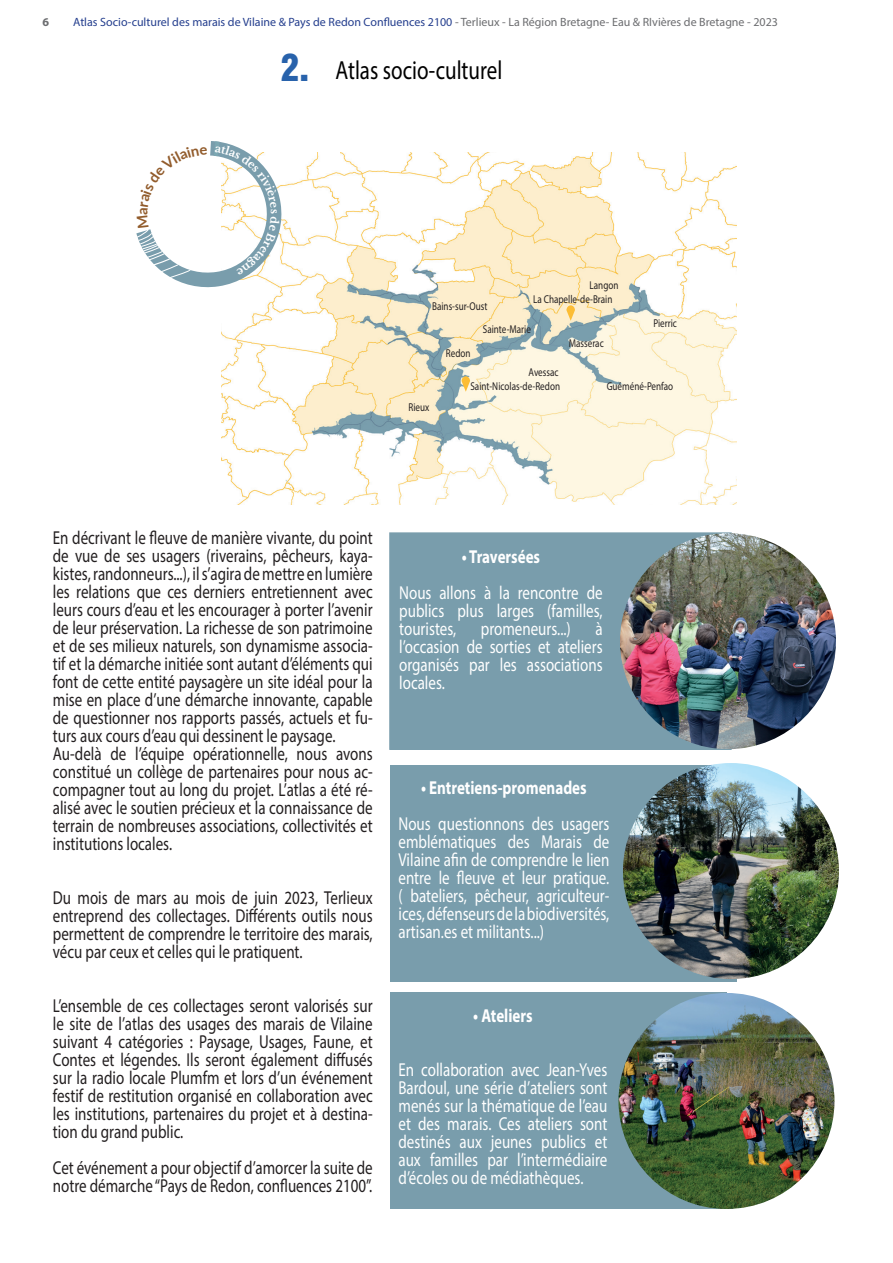
<style>
.page{position:relative;width:893px;height:1263px;background:#fff}
.page>*{position:absolute;margin:0;border:0;box-sizing:border-box;transform-origin:0 0}
.t1{font:900 condensed 36px "Swiss 721 BT";color:#2862ab}
.t2{font:26.25px "Myriad Pro";color:#000001;scale:.8 1}
.t3{font:18.75px/18px "Myriad Pro";color:#231f20;scale:.8 1}
.t4{font:18.75px/18px "Myriad Pro";color:#fff;text-align:justify;scale:.8 1}
.t5{font:700 18.75px "Myriad Pro";color:#fff;scale:.8 1}
.t6{font:12px "Myriad Pro";color:#253f8e}
.t7{font:700 12px "Myriad Pro";color:#6c6d70}
.t8{font:11.4px/22.8px "Myriad Pro";color:#231f20;scale:.8 1}
.s1{color:#6c6d70}
</style>
<div class="page">
<div style="left:390px;top:766px;width:347px;height:216px;background:#799dac"></div>
<div style="left:390px;top:993px;width:336px;height:216px;background:#799dac"></div>
<div style="left:390px;top:533px;width:341px;height:216px;background:#799dac"></div>
<div style="left:389px;top:532px;width:343px;height:218px;border:2px solid #799dac"></div>
<img style="left:618px;top:993px;width:216px;height:216px;border-radius:108px">
<img style="left:623px;top:763px;width:216px;height:216px;border-radius:108px">
<img style="left:620px;top:533px;width:216px;height:216px;border-radius:108px">
<img style="left:221px;top:152px;width:516px;height:352px">
<svg style="left:462px;top:376px;width:8px;height:16px"></svg>
<svg style="left:566px;top:305px;width:9px;height:16px"></svg>
<svg style="left:136px;top:141px;width:159px;height:160px"></svg>
<p class="t7" style="left:43px;top:14px;width:8px">6</p>
<p class="t6" style="left:73px;top:14px;width:706px">Atlas Socio-culturel des marais de Vilaine &amp; Pays de Redon Confluences 2100 <span class="s1">- Terlieux - La Région Bretagne- Eau &amp; RIvières de Bretagne - 2023</span></p>
<h1 class="t1" style="left:280px;top:47px;width:30px">2.</h1>
<h2 class="t2" style="left:335px;top:54px;width:210px">Atlas socio-culturel</h2>
<p class="t8" style="left:590px;top:274px;width:38px">Langon</p>
<p class="t8" style="left:533px;top:287px;width:101px">La Chapelle-de-Brain</p>
<p class="t8" style="left:569px;top:331px;width:45px">Masserac</p>
<p class="t8" style="left:529px;top:361px;width:39px">Avessac</p>
<p class="t8" style="left:607px;top:375px;width:85px">Guéméné-Penfao</p>
<p class="t8" style="left:483px;top:295px;width:62px;text-indent:-51px">Bains-sur-Oust<br>Sainte-Marie</p>
<p class="t8" style="left:653px;top:312px;width:31px">Pierric</p>
<p class="t8" style="left:446px;top:341px;width:32px">Redon</p>
<p class="t8" style="left:470px;top:375px;width:114px">Saint-Nicolas-de-Redon</p>
<p class="t8" style="left:408px;top:396px;width:28px">Rieux</p>
<p class="t3" style="left:53px;top:528px;width:401px">En décrivant le fleuve de manière vivante, du point de vue de ses usagers (riverains, pêcheurs, kaya&shy;kistes, randonneurs...), il s’agira de mettre en lumière les relations que ces derniers entretiennent avec leurs cours d’eau et les encourager à porter l’avenir de leur préservation. La richesse de son patrimoine et de ses milieux naturels, son dynamisme associa&shy;tif et la démarche initiée sont autant d’éléments qui font de cette entité paysagère un site idéal pour la mise en place d’une démarche innovante, capable de questionner nos rapports passés, actuels et fu&shy;turs aux cours d’eau qui dessinent le paysage.<br>Au-delà de l’équipe opérationnelle, nous avons constitué un collège de partenaires pour nous ac&shy;compagner tout au long du projet. L’atlas a été ré&shy;alisé avec le soutien précieux et la connaissance de terrain de nombreuses associations, collectivités et institutions locales.</p>
<p class="t3" style="left:53px;top:888px;width:401px;text-align:justify">Du mois de mars au mois de juin 2023, Terlieux entreprend des collectages. Différents outils nous permettent de comprendre le territoire des marais, vécu par ceux et celles qui le pratiquent.</p>
<p class="t3" style="left:53px;top:996px;width:401px;text-align:justify">L’ensemble de ces collectages seront valorisés sur le site de l’atlas des usages des marais de Vilaine suivant 4 catégories : Paysage, Usages, Faune, et Contes et légendes. Ils seront également diffusés sur la radio locale Plumfm et lors d’un événement festif de restitution organisé en collaboration avec les institutions, partenaires du projet et à destina&shy;tion du grand public.</p>
<p class="t3" style="left:53px;top:1158px;width:401px">Cet événement a pour objectif d’amorcer la suite de notre démarche “Pays de Redon, confluences 2100”.</p>
<p class="t5" style="left:462px;top:545px;width:100px">• Traversées</p>
<p class="t4" style="left:399px;top:583px;width:256px">Nous allons à la rencontre de publics plus larges (familles, touristes,</p>
<p class="t4" style="left:481px;top:619px;width:114px">promeneurs...)</p>
<p class="t4" style="left:399px;top:619px;width:256px;text-indent:196px">à l’occasion de sorties et ateliers organisés par les associations locales.</p>
<p class="t5" style="left:421px;top:776px;width:208px">• Entretiens-promenades</p>
<p class="t4" style="left:398px;top:815px;width:265px">Nous questionnons des usagers emblématiques des Marais de Vilaine afin de comprendre le lien entre le fleuve et leur pratique. ( bateliers, pêcheur, agriculteur&shy;ices, défenseurs de la biodiversités, artisan.es et militants...)</p>
<p class="t5" style="left:473px;top:1004px;width:76px">• Ateliers</p>
<p class="t4" style="left:398px;top:1061px;width:263px">En collaboration avec Jean-Yves Bardoul, une série d’ateliers sont menés sur la thématique de l’eau et des marais. Ces ateliers sont destinés aux jeunes publics et aux familles par l’intermédiaire d’écoles ou de médiathèques.</p>
</div>
